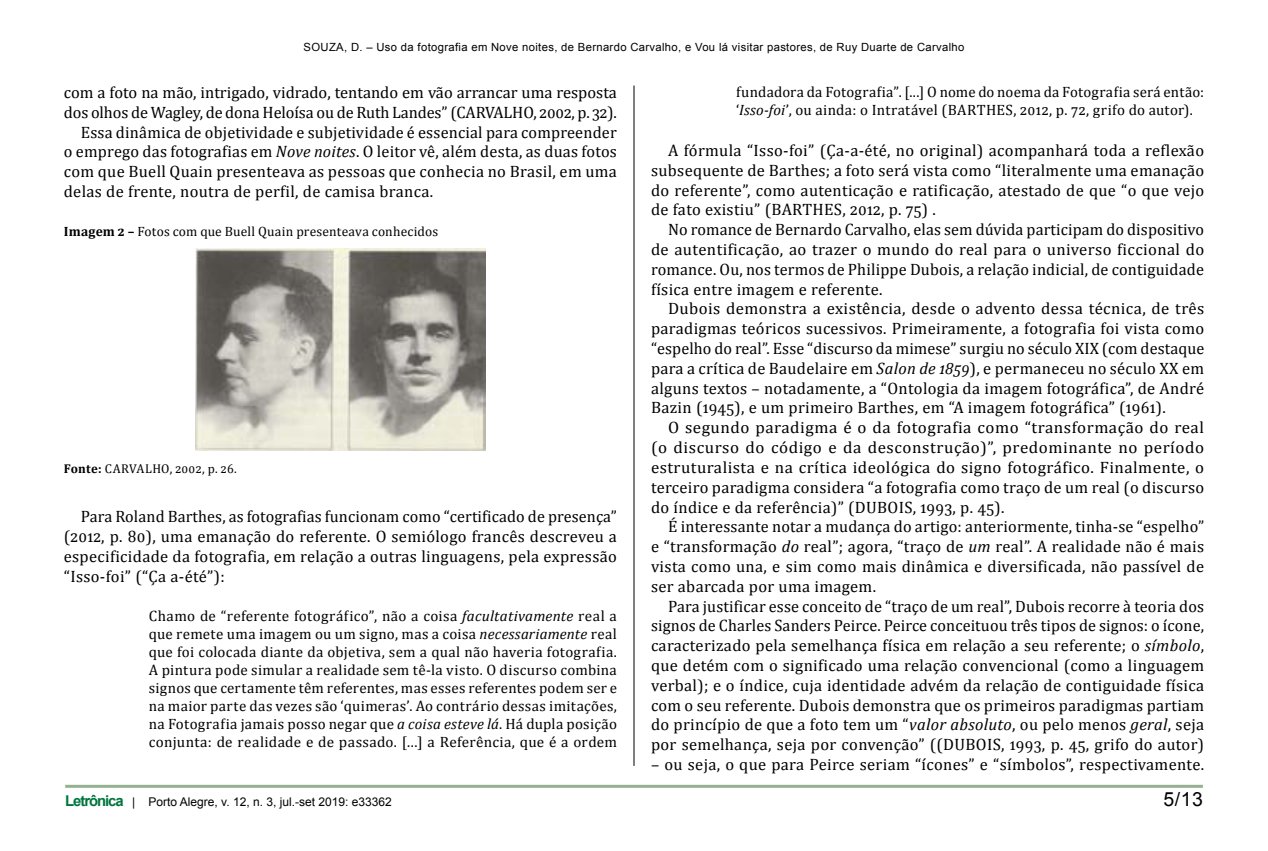
<style>
.page{position:relative;width:1268px;height:851px;background:#fff}
.page>*{position:absolute;margin:0;border:0;box-sizing:border-box;transform-origin:0 0}
.t1{font:19.5px "Arial";color:#000}
.t2{font:16.5px/19.8px "Cambria";letter-spacing:.02em;color:#000;text-align:justify}
.t3{font:16.5px "Cambria";letter-spacing:-.005em;color:#000}
.t4{font:16.5px "Cambria";color:#000}
.t5{font:15px/18px "Cambria";letter-spacing:.015em;color:#000;text-align:justify}
.t6{font:13.5px "Cambria";letter-spacing:.01em;color:#000}
.t7{font:12.75px "Cambria";letter-spacing:.025em;color:#000}
.t8{font:12px "Arial";color:#000}
.t9{font:11.25px "Arial";letter-spacing:.03em;color:#000}
.s1{font-style:italic}
.s2{font-weight:700}
.s3{font-weight:700;font-size:14.85px;color:#00753e}
</style>
<div class="page">
<hr style="left:65px;top:784px;width:1137px;height:3px;background:#95b192">
<hr style="left:633px;top:85px;width:1px;height:680px;background:#000">
<img style="left:196px;top:248px;width:289px;height:202px">
<p class="t9" style="left:303px;top:39px;width:662px">Souza, D. – Uso da fotografia em Nove noites, de Bernardo Carvalho, e Vou lá visitar pastores, de Ruy Duarte de Carvalho</p>
<p class="t4" style="left:64px;top:83px;width:554px">com a foto na mão, intrigado, vidrado, tentando em vão arrancar uma resposta</p>
<p class="t3" style="left:64px;top:102px;width:554px">dos olhos de Wagley, de dona Heloísa ou de Ruth Landes” (CARVALHO, 2002, p. 32).</p>
<p class="t2" style="left:81px;top:122px;width:537px">Essa dinâmica de objetividade e subjetividade é essencial para compreender</p>
<p class="t2" style="left:64px;top:142px;width:554px">o emprego das fotografias em <span class="s1">Nove noites</span>. O leitor vê, além desta, as duas fotos</p>
<p class="t2" style="left:64px;top:161px;width:554px">com que Buell Quain presenteava as pessoas que conhecia no Brasil, em uma</p>
<p class="t2" style="left:64px;top:181px;width:371px">delas de frente, noutra de perfil, de camisa branca.</p>
<p class="t6" style="left:64px;top:224px;width:376px"><span class="s2">Imagem 2 –</span> Fotos com que Buell Quain presenteava conhecidos</p>
<p class="t5" style="left:736px;top:83px;width:469px">fundadora da Fotografia”. [...] O nome do noema da Fotografia será então: ‘<span class="s1">Isso-foi</span>’, ou ainda: o Intratável (BARTHES, 2012, p. 72, grifo do autor).</p>
<p class="t2" style="left:651px;top:140px;width:554px;text-indent:17px">A fórmula “Isso-foi” (Ça-a-été, no original) acompanhará toda a reflexão subsequente de Barthes; a foto será vista como “literalmente uma emanação do referente”, como autenticação e ratificação, atestado de que “o que vejo de fato existiu” (BARTHES, 2012, p. 75) .</p>
<p class="t2" style="left:651px;top:219px;width:554px;text-indent:17px">No romance de Bernardo Carvalho, elas sem dúvida participam do dispositivo de autentificação, ao trazer o mundo do real para o universo ficcional do romance. Ou, nos termos de Philippe Dubois, a relação indicial, de contiguidade física entre imagem e referente.</p>
<p class="t2" style="left:651px;top:299px;width:554px;text-indent:17px">Dubois demonstra a existência, desde o advento dessa técnica, de três paradigmas teóricos sucessivos. Primeiramente, a fotografia foi vista como “espelho do real”. Esse “discurso da mimese” surgiu no século XIX (com destaque para a crítica de Baudelaire em <span class="s1">Salon de 1859</span>), e permaneceu no século XX em alguns textos – notadamente, a “Ontologia da imagem fotográfica”, de André Bazin (1945), e um primeiro Barthes, em “A imagem fotográfica” (1961).</p>
<p class="t2" style="left:651px;top:417px;width:554px;text-indent:17px">O segundo paradigma é o da fotografia como “transformação do real (o discurso do código e da desconstrução)”, predominante no período estruturalista e na crítica ideológica do signo fotográfico. Finalmente, o terceiro paradigma considera “a fotografia como traço de um real (o discurso do índice e da referência)” (DUBOIS, 1993, p. 45).</p>
<p class="t2" style="left:651px;top:516px;width:554px;text-indent:17px">É interessante notar a mudança do artigo: anteriormente, tinha-se “espelho” e “transformação <span class="s1">do</span> real”; agora, “traço de <span class="s1">um</span> real”. A realidade não é mais vista como una, e sim como mais dinâmica e diversificada, não passível de ser abarcada por uma imagem.</p>
<p class="t2" style="left:651px;top:596px;width:554px;text-indent:17px">Para justificar esse conceito de “traço de um real”, Dubois recorre à teoria dos signos de Charles Sanders Peirce. Peirce conceituou três tipos de signos: o ícone, caracterizado pela semelhança física em relação a seu referente; o <span class="s1">símbolo</span>, que detém com o significado uma relação convencional (como a linguagem verbal); e o índice, cuja identidade advém da relação de contiguidade física com o seu referente. Dubois demonstra que os primeiros paradigmas partiam do princípio de que a foto tem um “<span class="s1">valor absoluto</span>, ou pelo menos <span class="s1">geral</span>, seja por semelhança, seja por convenção” ((DUBOIS, 1993, p. 45, grifo do autor)</p>
<p class="t2" style="left:651px;top:754px;width:554px">– ou seja, o que para Peirce seriam “ícones” e “símbolos”, respectivamente.</p>
<p class="t7" style="left:64px;top:460px;width:174px"><span class="s2">Fonte:</span> CARVALHO, 2002, p. 26.</p>
<p class="t2" style="left:64px;top:506px;width:554px;text-indent:17px">Para Roland Barthes, as fotografias funcionam como “certificado de presença” (2012, p. 80), uma emanação do referente. O semiólogo francês descreveu a especificidade da fotografia, em relação a outras linguagens, pela expressão “Isso-foi” (“Ça a-été”):</p>
<p class="t5" style="left:149px;top:606px;width:469px">Chamo de “referente fotográfico”, não a coisa <span class="s1">facultativamente</span> real a que remete uma imagem ou um signo, mas a coisa <span class="s1">necessariamente</span> real que foi colocada diante da objetiva, sem a qual não haveria fotografia.<br>A pintura pode simular a realidade sem tê-la visto. O discurso combina signos que certamente têm referentes, mas esses referentes podem ser e na maior parte das vezes são ‘quimeras’. Ao contrário dessas imitações, na Fotografia jamais posso negar que <span class="s1">a coisa esteve lá</span>. Há dupla posição conjunta: de realidade e de passado. [...] a Referência, que é a ordem</p>
<p class="t8" style="left:65px;top:793px;width:328px"><span class="s3">Letrônica</span> | Porto Alegre, v. 12, n. 3, jul.-set 2019: e33362</p>
<p class="t1" style="left:1163px;top:785px;width:41px">5/13</p>
</div>
